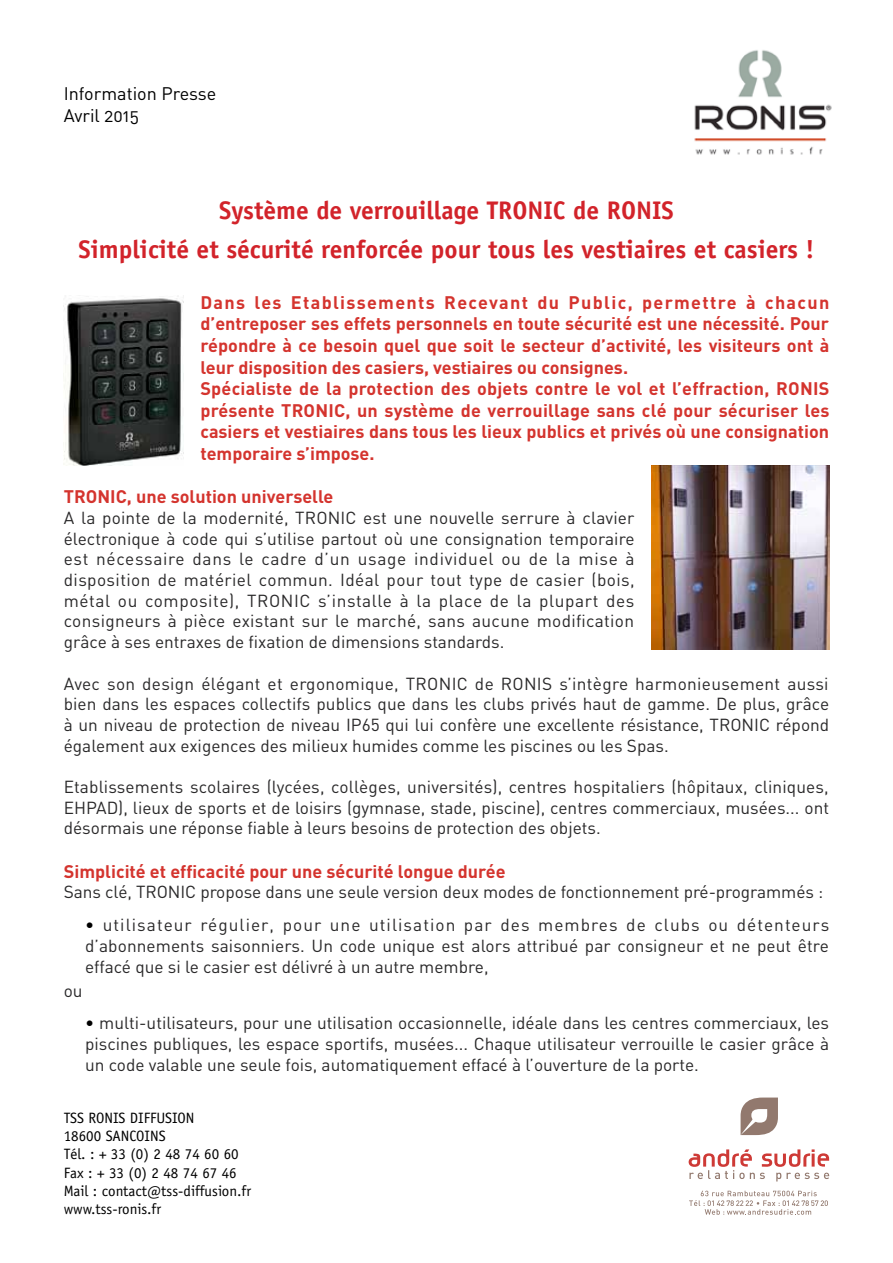
<style>
.page{position:relative;width:893px;height:1263px;background:#fff}
.page>*{position:absolute;margin:0;border:0;box-sizing:border-box;transform-origin:0 0}
.t1{font:700 25.5px/39.2px "Officina Sans";color:#d2232a;text-align:center}
.t2{font:700 18px/21.6px "DIN";color:#d4342e}
.t3{font:18px/21.6px "DIN Regular Alternate";color:#000}
.t4{font:17.25px/20.7px "DIN";color:#292829;text-align:justify}
.t5{font:15px/18px "Officina Sans";color:#000}
.s1{color:#000}
</style>
<div class="page">
<svg style="left:741px;top:1097px;width:37px;height:38px"></svg>
<svg style="left:689px;top:1149px;width:140px;height:32px"></svg>
<svg style="left:689px;top:1191px;width:139px;height:24px"></svg>
<img style="left:694px;top:50px;width:138px;height:105px">
<img style="left:651px;top:465px;width:178px;height:185px">
<img style="left:64px;top:296px;width:119px;height:169px">
<p class="t3" style="left:64px;top:83px;width:154px">Information Presse<br>Avril 2015</p>
<h1 class="t1" style="left:79px;top:191px;width:737px">Système de verrouillage TRONIC de RONIS<br>Simplicité et sécurité renforcée pour tous les vestiaires et casiers !</h1>
<p class="t2" style="left:200px;top:291px;width:631px">Dans les Etablissements Recevant du Public, permettre à chacun d’entreposer ses effets personnels en toute sécurité est une nécessité. Pour répondre à ce besoin quel que soit le secteur d’activité, les visiteurs ont à leur disposition des casiers, vestiaires ou consignes.<br>Spécialiste de la protection des objets contre le vol et l’effraction, RONIS présente TRONIC, un système de verrouillage sans clé pour sécuriser les casiers et vestiaires dans tous les lieux publics et privés où une consignation temporaire s’impose.</p>
<p class="t2" style="left:64px;top:485px;width:271px">TRONIC, une solution universelle</p>
<p class="t4" style="left:64px;top:507px;width:572px">A la pointe de la modernité, TRONIC est une nouvelle serrure à clavier électronique à code qui s’utilise partout où une consignation temporaire est nécessaire dans le cadre d’un usage individuel ou de la mise à disposition de matériel commun. Idéal pour tout type de casier (bois, métal ou composite), TRONIC s’installe à la place de la plupart des consigneurs à pièce existant sur le marché, sans aucune modification grâce à ses entraxes de fixation de dimensions standards.</p>
<p class="t4" style="left:64px;top:673px;width:767px">Avec son design élégant et ergonomique, TRONIC de RONIS s’intègre harmonieusement aussi bien dans les espaces collectifs publics que dans les clubs privés haut de gamme. De plus, grâce à un niveau de protection de niveau IP65 qui lui confère une excellente résistance, TRONIC répond également aux exigences des milieux humides comme les piscines ou les Spas.</p>
<p class="t4" style="left:64px;top:776px;width:767px">Etablissements scolaires (lycées, collèges, universités), centres hospitaliers (hôpitaux, cliniques, EHPAD), lieux de sports et de loisirs (gymnase, stade, piscine), centres commerciaux, musées... ont désormais une réponse fiable à leurs besoins de protection des objets.</p>
<p class="t2" style="left:64px;top:860px;width:443px">Simplicité et efficacité pour une sécurité longue durée</p>
<p class="t4" style="left:64px;top:881px;width:761px">Sans clé, TRONIC propose dans une seule version deux modes de fonctionnement pré-programmés :</p>
<p class="t4" style="left:85px;top:914px;width:746px"><span class="s1">•</span> utilisateur régulier, pour une utilisation par des membres de clubs ou détenteurs d’abonnements saisonniers. Un code unique est alors attribué par consigneur et ne peut être effacé que si le casier est délivré à un autre membre,</p>
<p class="t4" style="left:64px;top:979px;width:20px">ou</p>
<p class="t4" style="left:85px;top:1012px;width:746px"><span class="s1">•</span> multi-utilisateurs, pour une utilisation occasionnelle, idéale dans les centres commerciaux, les piscines publiques, les espace sportifs, musées... Chaque utilisateur verrouille le casier grâce à un code valable une seule fois, automatiquement effacé à l’ouverture de la porte.</p>
<p class="t5" style="left:64px;top:1109px;width:189px">TSS RONIS DIFFUSION<br>18600 SANCOINS<br>Tél. : + 33 (0) 2 48 74 60 60<br>Fax : + 33 (0) 2 48 74 67 46<br>Mail : contact@tss-diffusion.fr www.tss-ronis.fr</p>
</div>
